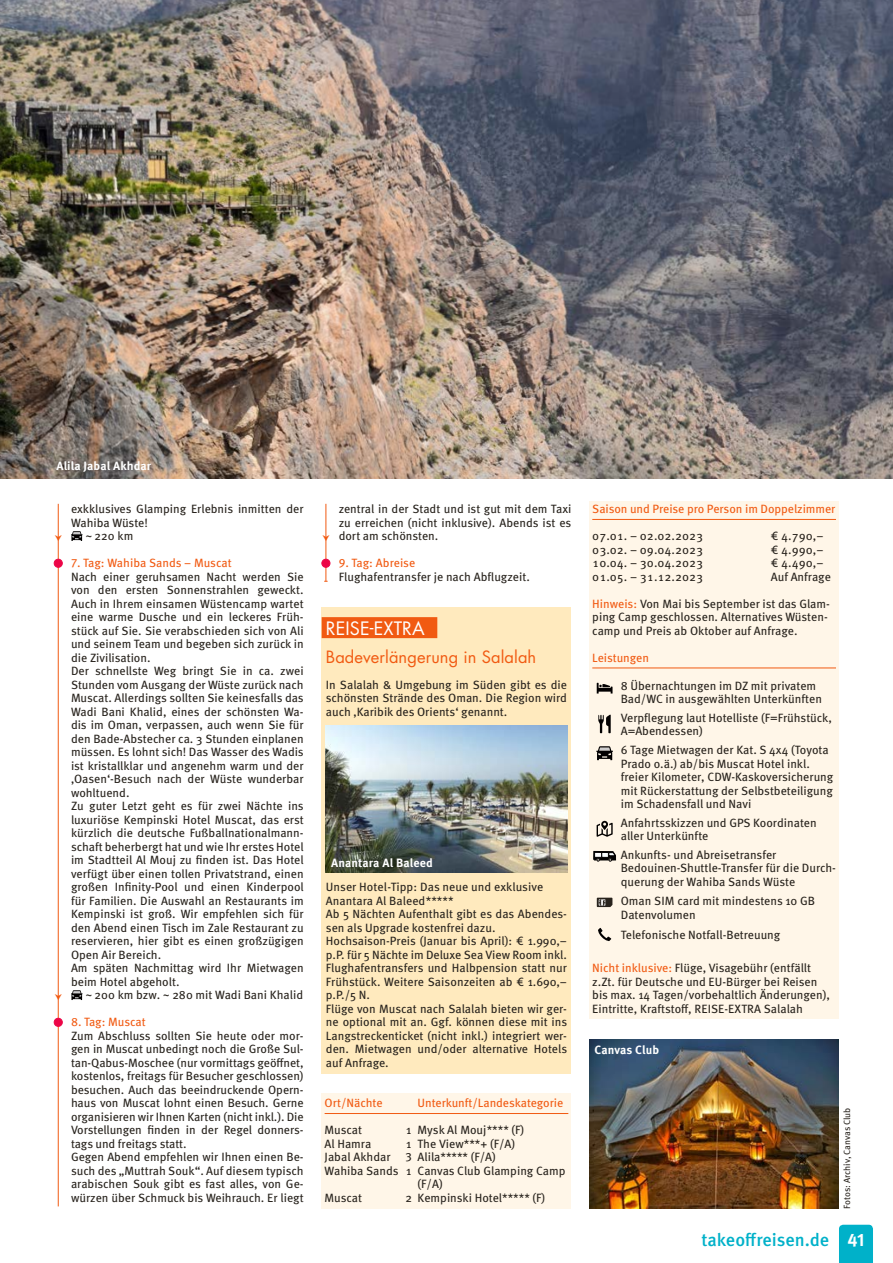
<style>
.page{position:relative;width:893px;height:1263px;background:#fff}
.page>*{position:absolute;margin:0;border:0;box-sizing:border-box;transform-origin:0 0}
.t1{font:500 18px "Meta Pro";letter-spacing:-.005em;color:#00b1c9}
.t2{font:18px "Futura Std";letter-spacing:.005em;color:#fff}
.t3{font:16.5px "Futura Std";letter-spacing:.005em;color:#f15a12}
.t4{font:12px/13.5px "Meta Pro";color:#28231d}
.t5{font:12px "Meta Pro";letter-spacing:-.005em;color:#f15a12}
.t6{font:700 12px "Meta Pro";letter-spacing:.005em;color:#fff}
.t7{font:9px "Meta Pro";letter-spacing:-.005em;color:#28231d}
.s1{color:#f15a12}
.s2{font-weight:700;color:#fff}
</style>
<div class="page">
<img style="left:589px;top:1040px;width:250px;height:169px">
<img style="left:0;top:0;width:893px;height:478px">
<svg style="left:839px;top:1225px;width:34px;height:38px"></svg>
<hr style="left:58px;top:504px;width:1px;height:702px;background:#f15a12">
<hr style="left:326px;top:504px;width:1px;height:77px;background:#f15a12">
<div style="left:322px;top:559px;width:8px;height:8px;background:#ec0547;border-radius:50%"></div>
<div style="left:322px;top:559px;width:8px;height:8px;border:1px solid #ec0547;border-radius:50%"></div>
<div style="left:54px;top:559px;width:8px;height:8px;background:#ec0547;border-radius:50%"></div>
<div style="left:54px;top:559px;width:9px;height:8px;border:1px solid #ec0547;border-radius:50%"></div>
<div style="left:54px;top:1018px;width:8px;height:8px;background:#ec0547;border-radius:50%"></div>
<div style="left:54px;top:1018px;width:9px;height:8px;border:1px solid #ec0547;border-radius:50%"></div>
<div style="left:322px;top:608px;width:249px;height:466px;background:#ffeabe"></div>
<div style="left:322px;top:617px;width:115px;height:21px;background:#f15a12"></div>
<div style="left:589px;top:502px;width:250px;height:517px;background:#fff6e8"></div>
<hr style="left:592px;top:519px;width:244px;height:1px;background:#f15a12">
<hr style="left:592px;top:668px;width:244px;height:1px;background:#f15a12">
<svg style="left:597px;top:683px;width:15px;height:10px"></svg>
<svg style="left:598px;top:715px;width:13px;height:18px"></svg>
<svg style="left:596px;top:746px;width:17px;height:14px"></svg>
<svg style="left:597px;top:821px;width:16px;height:16px"></svg>
<svg style="left:594px;top:851px;width:22px;height:11px"></svg>
<svg style="left:597px;top:898px;width:15px;height:9px"></svg>
<svg style="left:598px;top:928px;width:13px;height:13px"></svg>
<div style="left:322px;top:1094px;width:249px;height:115px;background:#fff6e8"></div>
<hr style="left:325px;top:1113px;width:243px;height:1px;background:#f15a12">
<svg style="left:71px;top:531px;width:12px;height:10px"></svg>
<svg style="left:71px;top:990px;width:12px;height:10px"></svg>
<img style="left:326px;top:725px;width:241px;height:147px">
<svg style="left:57px;top:535px;width:2px;height:6px"></svg>
<svg style="left:325px;top:535px;width:2px;height:6px"></svg>
<svg style="left:57px;top:994px;width:2px;height:6px"></svg>
<p class="t6" style="left:57px;top:458px;width:96px">Alila Jabal Akhdar</p>
<p class="t4" style="left:71px;top:502px;width:234px">exkklusives Glamping Erlebnis inmitten der</p>
<p class="t4" style="left:71px;top:516px;width:78px">Wahiba Wüste!</p>
<p class="t4" style="left:86px;top:529px;width:49px">~ 220 km</p>
<p class="t5" style="left:71px;top:555px;width:162px">7. Tag: Wahiba Sands – Muscat</p>
<p class="t4" style="left:71px;top:570px;width:234px">Nach einer geruhsamen Nacht werden Sie von den ersten Sonnenstrahlen geweckt.<br>Auch in Ihrem einsamen Wüstencamp wartet eine warme Dusche und ein leckeres Früh&shy;stück auf Sie. Sie verabschieden sich von Ali und seinem Team und begeben sich zurück in die Zivilisation.<br>Der schnellste Weg bringt Sie in ca. zwei Stunden vom Ausgang der Wüste zurück nach Muscat. Allerdings sollten Sie keinesfalls das Wadi Bani Khalid, eines der schönsten Wa&shy;dis im Oman, verpassen, auch wenn Sie für den Bade-Abstecher ca. 3 Stunden einplanen müssen. Es lohnt sich! Das Wasser des Wadis ist kristallklar und angenehm warm und der ‚Oasen‘-Besuch nach der Wüste wunderbar wohltuend.<br>Zu guter Letzt geht es für zwei Nächte ins luxuriöse Kempinski Hotel Muscat, das erst kürzlich die deutsche Fußballnationalmann&shy;schaft beherbergt hat und wie Ihr erstes Hotel im Stadtteil Al Mouj zu finden ist. Das Hotel verfügt über einen tollen Privatstrand, einen großen Infinity-Pool und einen Kinderpool für Familien. Die Auswahl an Restaurants im Kempinski ist groß. Wir empfehlen sich für den Abend einen Tisch im Zale Restaurant zu reservieren, hier gibt es einen großzügigen Open Air Bereich.<br>Am späten Nachmittag wird Ihr Mietwagen beim Hotel abgeholt.</p>
<p class="t4" style="left:86px;top:988px;width:219px">~ 200 km bzw. ~ 280 mit Wadi Bani Khalid</p>
<p class="t5" style="left:71px;top:1014px;width:76px">8. Tag: Muscat</p>
<p class="t4" style="left:71px;top:1029px;width:234px">Zum Abschluss sollten Sie heute oder mor&shy;gen in Muscat unbedingt noch die Große Sul&shy;tan-Qabus-Moschee (nur vormittags geöffnet, kostenlos, freitags für Besucher geschlossen) besuchen. Auch das beeindruckende Opern&shy;haus von Muscat lohnt einen Besuch. Gerne organisieren wir Ihnen Karten (nicht inkl.). Die Vorstellungen finden in der Regel donners&shy;tags und freitags statt.<br>Gegen Abend empfehlen wir Ihnen einen Be&shy;such des „Muttrah Souk“. Auf diesem typisch arabischen Souk gibt es fast alles, von Ge&shy;würzen über Schmuck bis Weihrauch. Er liegt</p>
<p class="t4" style="left:339px;top:502px;width:234px;text-align:justify">zentral in der Stadt und ist gut mit dem Taxi zu erreichen (nicht inklusive). Abends ist es dort am schönsten.</p>
<p class="t5" style="left:339px;top:555px;width:78px">9. Tag: Abreise</p>
<p class="t4" style="left:339px;top:570px;width:193px">Flughafentransfer je nach Abflugzeit.</p>
<h1 class="t2" style="left:326px;top:616px;width:100px">REISE-EXTRA</h1>
<h2 class="t3" style="left:326px;top:646px;width:212px">Badeverlängerung in Salalah</h2>
<p class="t4" style="left:326px;top:678px;width:243px;text-align:justify">In Salalah &amp; Umgebung im Süden gibt es die schönsten Strände des Oman. Die Region wird auch ‚Karibik des Orients‘ genannt.</p>
<p class="t6" style="left:331px;top:856px;width:103px">Anantara Al Baleed</p>
<p class="t4" style="left:326px;top:880px;width:243px">Unser Hotel-Tipp: Das neue und exklusive Anantara Al Baleed*****<br>Ab 5 Nächten Aufenthalt gibt es das Abendes&shy;sen als Upgrade kostenfrei dazu.<br>Hochsaison-Preis (Januar bis April): € 1.990,– p.P. für 5 Nächte im Deluxe Sea View Room inkl.<br>Flughafentransfers und Halbpension statt nur Frühstück. Weitere Saisonzeiten ab € 1.690,– p.P./5 N.<br>Flüge von Muscat nach Salalah bieten wir ger&shy;ne optional mit an. Ggf. können diese mit ins Langstreckenticket (nicht inkl.) integriert wer&shy;den. Mietwagen und/oder alternative Hotels auf Anfrage.</p>
<p class="t5" style="left:325px;top:1095px;width:60px">Ort/Nächte</p>
<p class="t5" style="left:418px;top:1095px;width:147px">Unterkunft/Landeskategorie</p>
<p class="t4" style="left:325px;top:1123px;width:39px">Muscat</p>
<p class="t4" style="left:406px;top:1123px;width:120px">1 Mysk Al Mouj**** (F)</p>
<p class="t4" style="left:325px;top:1137px;width:48px">Al Hamra</p>
<p class="t4" style="left:406px;top:1137px;width:111px">1 The View***+ (F/A)</p>
<p class="t4" style="left:325px;top:1150px;width:173px">Jabal Akhdar 3 Alila***** (F/A)</p>
<p class="t4" style="left:325px;top:1164px;width:242px">Wahiba Sands 1 Canvas Club Glamping Camp</p>
<p class="t4" style="left:418px;top:1177px;width:27px">(F/A)</p>
<p class="t4" style="left:325px;top:1191px;width:39px">Muscat</p>
<p class="t4" style="left:405px;top:1191px;width:141px">2 Kempinski Hotel***** (F)</p>
<p class="t5" style="left:592px;top:501px;width:245px">Saison und Preise pro Person im Doppelzimmer</p>
<p class="t4" style="left:592px;top:529px;width:112px">07.01. – 02.02.2023</p>
<p class="t4" style="left:771px;top:529px;width:54px">€ 4.790,–</p>
<p class="t4" style="left:592px;top:543px;width:112px">03.02. – 09.04.2023</p>
<p class="t4" style="left:771px;top:543px;width:54px">€ 4.990,–</p>
<p class="t4" style="left:592px;top:556px;width:112px">10.04. – 30.04.2023</p>
<p class="t4" style="left:771px;top:556px;width:54px">€ 4.490,–</p>
<p class="t4" style="left:592px;top:570px;width:112px">01.05. – 31.12.2023</p>
<p class="t4" style="left:771px;top:570px;width:62px">Auf Anfrage</p>
<p class="t4" style="left:592px;top:597px;width:239px"><span class="s1">Hinweis:</span> Von Mai bis September ist das Glam&shy;ping Camp geschlossen. Alternatives Wüsten&shy;camp und Preis ab Oktober auf Anfrage.</p>
<p class="t5" style="left:592px;top:650px;width:58px">Leistungen</p>
<p class="t4" style="left:621px;top:679px;width:203px">8 Übernachtungen im DZ mit privatem<br>Bad/WC in ausgewählten Unterkünften</p>
<p class="t4" style="left:621px;top:711px;width:213px">Verpflegung laut Hotelliste (F=Frühstück,<br>A=Abendessen)</p>
<p class="t4" style="left:621px;top:743px;width:214px">6 Tage Mietwagen der Kat. S 4x4 (Toyota Prado o.ä.) ab/bis Muscat Hotel inkl. freier Kilometer, CDW-Kaskoversicherung mit Rückerstattung der Selbstbeteiligung im Schadensfall und Navi</p>
<p class="t4" style="left:621px;top:816px;width:197px">Anfahrtsskizzen und GPS Koordinaten aller Unterkünfte</p>
<p class="t4" style="left:621px;top:848px;width:217px">Ankunfts- und Abreisetransfer<br>Bedouinen-Shuttle-Transfer für die Durch&shy;querung der Wahiba Sands Wüste</p>
<p class="t4" style="left:621px;top:895px;width:196px">Oman SIM card mit mindestens 10 GB<br>Datenvolumen</p>
<p class="t4" style="left:621px;top:929px;width:161px">Telefonische Notfall-Betreuung</p>
<p class="t4" style="left:592px;top:961px;width:239px"><span class="s1">Nicht inklusive:</span> Flüge, Visagebühr (entfällt z.Zt. für Deutsche und EU-Bürger bei Reisen bis max. 14 Tagen/vorbehaltlich Änderungen), Eintritte, Kraftstoff, REISE-EXTRA Salalah</p>
<p class="t6" style="left:595px;top:1042px;width:66px">Canvas Club</p>
<p class="t7" style="left:841px;top:1209px;width:103px;rotate:-90deg">Fotos: Archiv, Canvas Club</p>
<h1 class="t1" style="left:701px;top:1228px;width:165px">takeoffreisen.de <span class="s2">41</span></h1>
</div>
